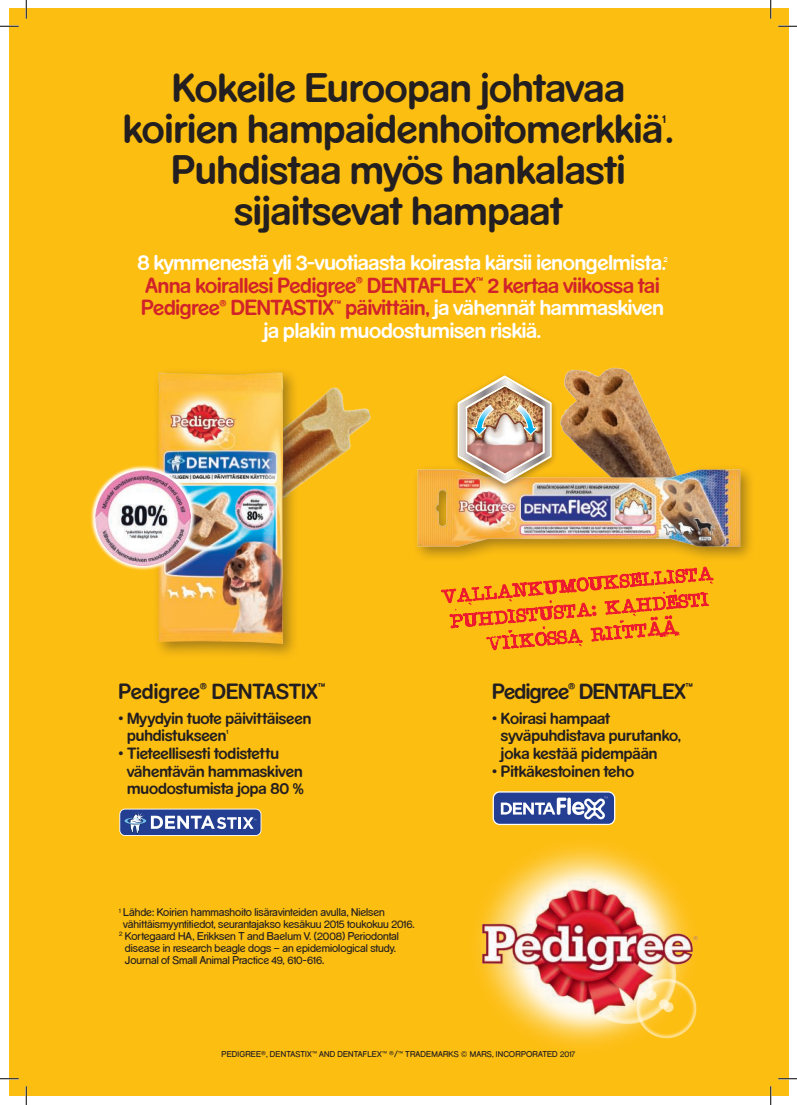
<style>
.page{position:relative;width:797px;height:1105px;background:#fff}
.page>*{position:absolute;margin:0;border:0;box-sizing:border-box;transform-origin:0 0}
.t1{font:700 36.25px/41px "Pedigree";letter-spacing:.005em;color:#231f20;text-align:center}
.t2{font:700 19.38px "Pedigree";color:#231f20}
.t3{font:700 19.38px "Pedigree";letter-spacing:-.02em;color:#231f20}
.t4{font:700 19.25px/22.5px "Pedigree";letter-spacing:-.01em;color:#d1232a;text-align:center}
.t5{font:700 19.25px "Pedigree";letter-spacing:-.005em;color:#fff}
.t6{font:700 14.5px/17.8px "Pedigree";color:#231f20}
.t7{font:700 10.62px "Pedigree";color:#231f20}
.t8{font:300 10px/11.9px "Pedigree";color:#231f20}
.t9{font:300 7.5px "Pedigree";letter-spacing:.02em;color:#231f20}
.t10{font:700 6.62px "Pedigree";color:#fff}
.t11{font:700 5.62px "Pedigree";color:#231f20}
.s1{color:#fff}
</style>
<div class="page">
<div style="left:9px;top:9px;width:779px;height:1087px;background:#fdbe12"></div>
<img style="left:478px;top:825px;width:220px;height:221px">
<svg style="left:119px;top:809px;width:142px;height:27px;background:#5e71ab"></svg>
<svg style="left:492px;top:791px;width:123px;height:34px;background:#6879ad"></svg>
<img style="left:559px;top:367px;width:114px;height:97px">
<div style="left:412px;top:464px;width:343px;height:98px;background:#231f20;opacity:.4"></div>
<img style="left:412px;top:464px;width:331px;height:89px">
<img style="left:300px;top:387px;width:71px;height:99px">
<div style="left:152px;top:367px;width:148px;height:293px;background:#231f20;opacity:.4"></div>
<img style="left:158px;top:373px;width:125px;height:271px">
<svg style="left:441px;top:567px;width:272px;height:83px"></svg>
<img style="left:90px;top:465px;width:106px;height:106px">
<img style="left:96px;top:470px;width:95px;height:95px">
<div style="left:451px;top:372px;width:107px;height:121px;background:#231f20;opacity:.4"></div>
<img style="left:457px;top:375px;width:94px;height:108px">
<svg style="left:0;top:25px;width:19px;height:2px"></svg>
<svg style="left:778px;top:25px;width:19px;height:2px"></svg>
<svg style="left:0;top:1078px;width:19px;height:1px"></svg>
<svg style="left:778px;top:1078px;width:19px;height:1px"></svg>
<svg style="left:25px;top:0;width:2px;height:19px"></svg>
<svg style="left:25px;top:1086px;width:2px;height:19px"></svg>
<svg style="left:770px;top:0;width:1px;height:19px"></svg>
<svg style="left:770px;top:1086px;width:1px;height:19px"></svg>
<p class="t1" style="left:123px;top:67px;width:552px">Kokeile Euroopan johtavaa koirien hampaidenhoitomerkkiä.</p>
<p class="t7" style="left:662px;top:111px;width:5px">1</p>
<p class="t1" style="left:171px;top:149px;width:455px">Puhdistaa myös hankalasti sijaitsevat hampaat</p>
<p class="t5" style="left:137px;top:249px;width:530px">8 kymmenestä yli 3-vuotiaasta koirasta kärsii ienongelmista.</p>
<p class="t10" style="left:664px;top:255px;width:5px">2</p>
<p class="t4" style="left:141px;top:274px;width:524px">Anna koirallesi Pedigree<sup>®</sup> DENTAFLEX<sup>™</sup> 2 kertaa viikossa tai<br>Pedigree<sup>®</sup> DENTASTIX<sup>™</sup> päivittäin, <span class="s1">ja vähennät hammaskiven ja plakin muodostumisen riskiä.</span></p>
<p class="t2" style="left:118px;top:678px;width:208px">Pedigree<sup>®</sup> DENTASTIX<sup>™</sup></p>
<p class="t3" style="left:492px;top:678px;width:202px">Pedigree<sup>®</sup> DENTAFLEX<sup>™</sup></p>
<p class="t6" style="left:127px;top:709px;width:186px;text-indent:-9px">• Myydyin tuote päivittäiseen puhdistukseen</p>
<p class="t11" style="left:226px;top:728px;width:3px">1</p>
<p class="t6" style="left:127px;top:744px;width:178px;text-indent:-9px">• Tieteellisesti todistettu vähentävän hammaskiven muodostumista jopa 80 %</p>
<p class="t8" style="left:123px;top:906px;width:293px;text-indent:-4px"><sup>1</sup> Lähde: Koirien hammashoito lisäravinteiden avulla, Nielsen vähittäismyyntitiedot, seurantajakso kesäkuu 2015 toukokuu 2016.</p>
<p class="t8" style="left:125px;top:930px;width:275px;text-indent:-6px"><sup>2</sup> Kortegaard HA, Erikksen T and Baelum V. (2008) Periodontal disease in research beagle dogs – an epidemiological study.<br>Journal of Small Animal Practice 49, 610-616.</p>
<p class="t6" style="left:501px;top:709px;width:182px;text-indent:-9px">• Koirasi hampaat syväpuhdistava purutanko, joka kestää pidempään</p>
<p class="t6" style="left:492px;top:762px;width:143px">• Pitkäkestoinen teho</p>
<p class="t9" style="left:221px;top:1049px;width:355px">PEDIGREE®, DENTASTIX™ AND DENTAFLEX™ ®/™ TRADEMARKS © MARS, INCORPORATED 2017</p>
</div>
